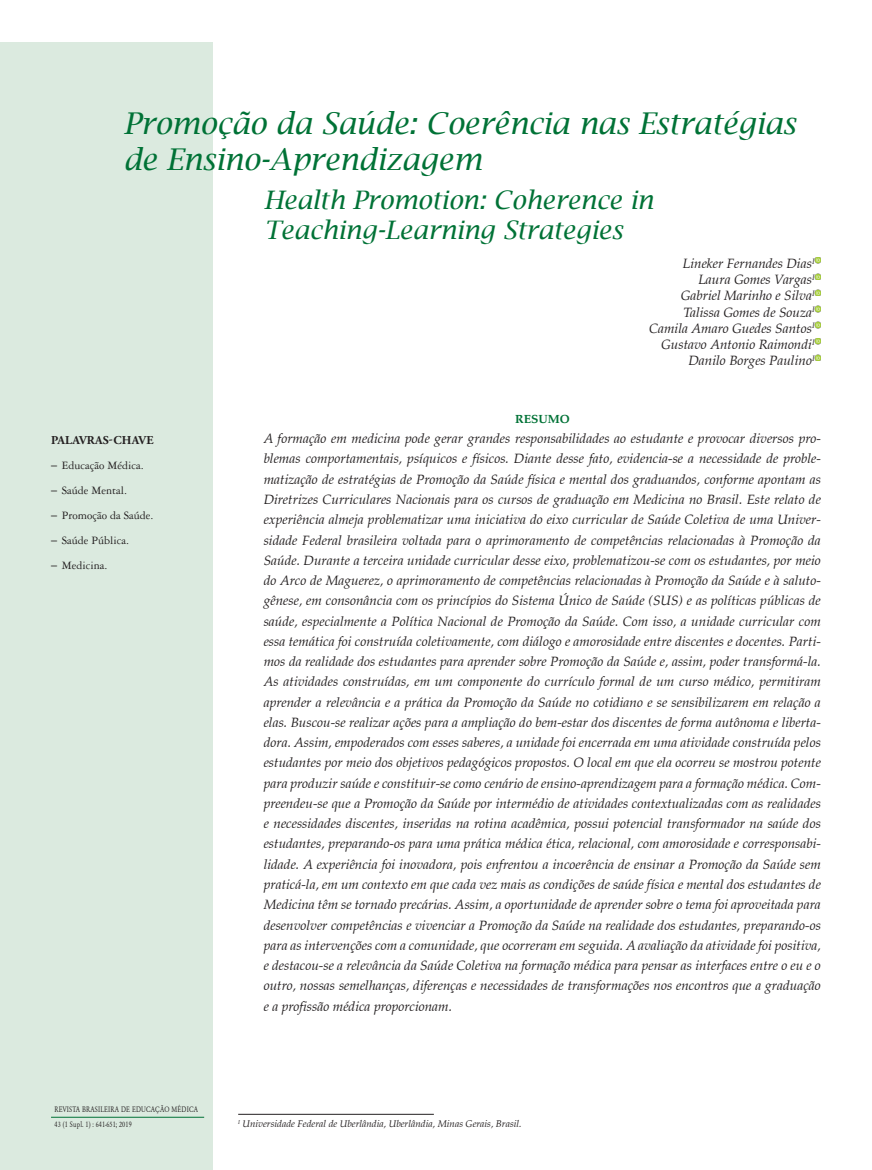
<style>
.page{position:relative;width:872px;height:1170px;background:#fff}
.page>*{position:absolute;margin:0;border:0;box-sizing:border-box;transform-origin:0 0}
._00{font:italic 30px/36px "Lucida Bright";color:#007236}
._01{font:italic 25.5px/30px "Lucida Bright";color:#007236}
._04{font:italic 13.5px/20.2px "Palton";color:#231f20;text-align:justify}
._02{font:italic 13.5px/16.2px "Palton";color:#231f20;text-align:right}
.t1{font:12px "Garamond 3 LT Std";color:#231f20}
.Keywords{font:700 12px "Adobe Garamond Pro";letter-spacing:.015em;color:#231f20}
._03{font:700 12px "Palton";color:#007236}
.footnote_abre{font:italic 9.75px "Palton";color:#231f20}
.t2{font:8.25px/15px "Garamond";letter-spacing:.03em;color:#231f20;scale:.8 1}
.s1{font-family:"Palton Roman"}
</style>
<div class="page">
<div style="left:0;top:43px;width:213px;height:1126px;background:#dbeadf"></div>
<hr style="left:51px;top:1116px;width:153px;height:1px;background:#007236">
<hr style="left:238px;top:1113px;width:196px;height:1px;background:#231f20">
<svg style="left:814px;top:257px;width:7px;height:6px"></svg>
<svg style="left:814px;top:273px;width:7px;height:7px"></svg>
<svg style="left:814px;top:289px;width:7px;height:7px"></svg>
<svg style="left:814px;top:306px;width:7px;height:6px"></svg>
<svg style="left:814px;top:322px;width:7px;height:6px"></svg>
<svg style="left:814px;top:338px;width:7px;height:6px"></svg>
<svg style="left:814px;top:354px;width:7px;height:7px"></svg>
<p class="_00" style="left:123px;top:106px;width:674px">Promoção da Saúde: Coerência nas Estratégias de Ensino-Aprendizagem</p>
<p class="_01" style="left:264px;top:185px;width:391px">Health Promotion: Coherence in<br>Teaching-Learning Strategies</p>
<p class="_02" style="left:649px;top:255px;width:167px">Lineker Fernandes Dias<sup>I<br></sup>Laura Gomes Vargas<sup>I<br></sup>Gabriel Marinho e Silva<sup>I<br></sup>Talissa Gomes de Souza<sup>I<br></sup>Camila Amaro Guedes Santos<sup>I<br></sup>Gustavo Antonio Raimondi<sup>I<br></sup>Danilo Borges Paulino<sup>I</sup></p>
<p class="Keywords" style="left:51px;top:433px;width:104px">PALAVRAS-CHAVE</p>
<p class="t1" style="left:51px;top:459px;width:94px"><span class="s1">–</span> Educação Médica.</p>
<p class="t1" style="left:51px;top:484px;width:77px"><span class="s1">–</span> Saúde Mental.</p>
<p class="t1" style="left:51px;top:509px;width:104px"><span class="s1">–</span> Promoção da Saúde.</p>
<p class="t1" style="left:51px;top:534px;width:79px"><span class="s1">–</span> Saúde Pública.</p>
<p class="t1" style="left:51px;top:559px;width:58px"><span class="s1">–</span> Medicina.</p>
<p class="t2" style="left:54px;top:1101px;width:181px">REVISTA BRASILEIRA DE EDUCAÇÃO MÉDICA<br>43 (1 Supl. 1) : 641-651; 2019</p>
<p class="_03" style="left:515px;top:412px;width:56px">RESUMO</p>
<p class="_04" style="left:264px;top:428px;width:559px">A formação em medicina pode gerar grandes responsabilidades ao estudante e provocar diversos pro&shy;blemas comportamentais, psíquicos e físicos. Diante desse fato, evidencia-se a necessidade de proble&shy;matização de estratégias de Promoção da Saúde física e mental dos graduandos, conforme apontam as Diretrizes Curriculares Nacionais para os cursos de graduação em Medicina no Brasil. Este relato de experiência almeja problematizar uma iniciativa do eixo curricular de Saúde Coletiva de uma Univer&shy;sidade Federal brasileira voltada para o aprimoramento de competências relacionadas à Promoção da Saúde. Durante a terceira unidade curricular desse eixo, problematizou-se com os estudantes, por meio do Arco de Maguerez, o aprimoramento de competências relacionadas à Promoção da Saúde e à saluto&shy;gênese, em consonância com os princípios do Sistema Único de Saúde (SUS) e as políticas públicas de saúde, especialmente a Política Nacional de Promoção da Saúde. Com isso, a unidade curricular com essa temática foi construída coletivamente, com diálogo e amorosidade entre discentes e docentes. Parti&shy;mos da realidade dos estudantes para aprender sobre Promoção da Saúde e, assim, poder transformá-la.<br>As atividades construídas, em um componente do currículo formal de um curso médico, permitiram aprender a relevância e a prática da Promoção da Saúde no cotidiano e se sensibilizarem em relação a elas. Buscou-se realizar ações para a ampliação do bem-estar dos discentes de forma autônoma e liberta&shy;dora. Assim, empoderados com esses saberes, a unidade foi encerrada em uma atividade construída pelos estudantes por meio dos objetivos pedagógicos propostos. O local em que ela ocorreu se mostrou potente para produzir saúde e constituir-se como cenário de ensino-aprendizagem para a formação médica. Com&shy;preendeu-se que a Promoção da Saúde por intermédio de atividades contextualizadas com as realidades e necessidades discentes, inseridas na rotina acadêmica, possui potencial transformador na saúde dos estudantes, preparando-os para uma prática médica ética, relacional, com amorosidade e corresponsabi&shy;lidade. A experiência foi inovadora, pois enfrentou a incoerência de ensinar a Promoção da Saúde sem praticá-la, em um contexto em que cada vez mais as condições de saúde física e mental dos estudantes de Medicina têm se tornado precárias. Assim, a oportunidade de aprender sobre o tema foi aproveitada para desenvolver competências e vivenciar a Promoção da Saúde na realidade dos estudantes, preparando-os para as intervenções com a comunidade, que ocorreram em seguida. A avaliação da atividade foi positiva, e destacou-se a relevância da Saúde Coletiva na formação médica para pensar as interfaces entre o eu e o outro, nossas semelhanças, diferenças e necessidades de transformações nos encontros que a graduação e a profissão médica proporcionam.</p>
<p class="footnote_abre" style="left:238px;top:1118px;width:285px"><sup>I</sup> Universidade Federal de Uberlândia, Uberlândia, Minas Gerais, Brasil.</p>
</div>
